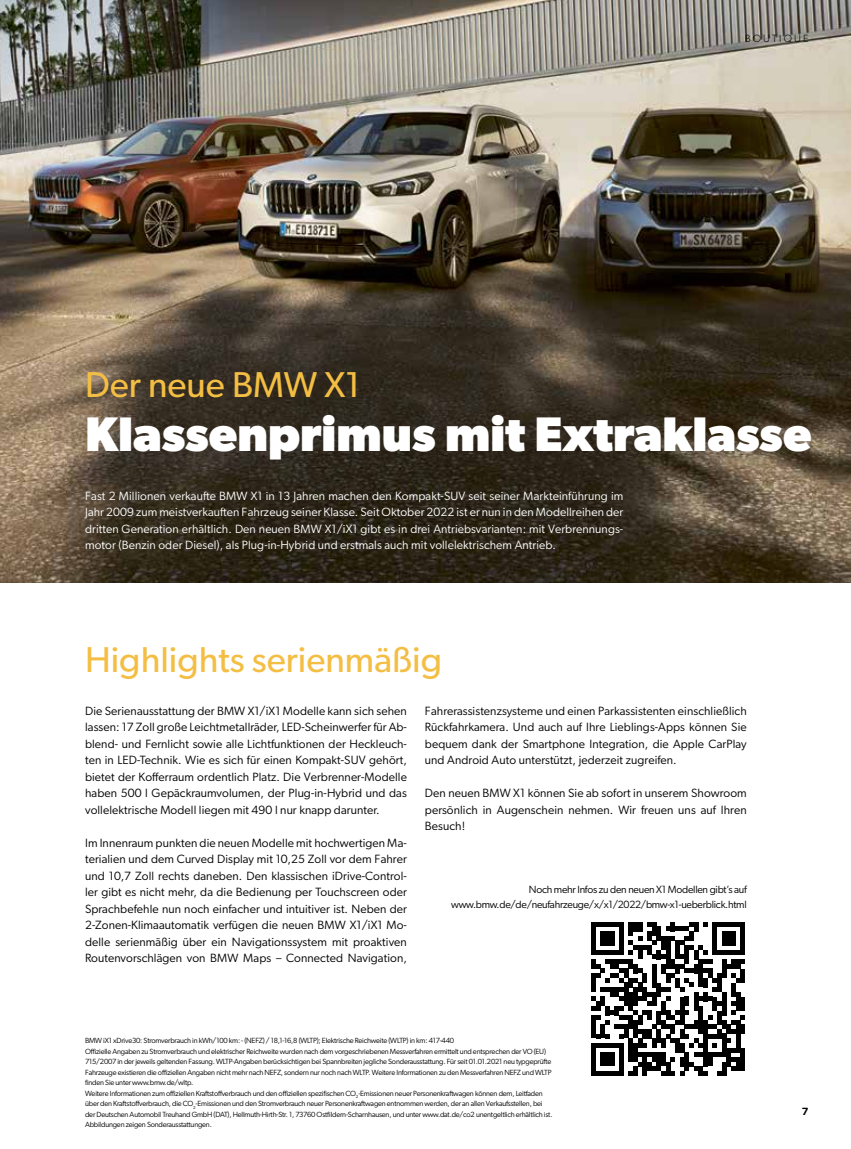
<style>
.page{position:relative;width:851px;height:1149px;background:#fff}
.page>*{position:absolute;margin:0;border:0;box-sizing:border-box;transform-origin:0 0}
.t1{font:700 48.6px "Gibson";color:#fff}
.t2{font:36px "Gibson";color:#f3be43}
.t3{font:12px/16.5px "Gibson";letter-spacing:.005em;color:#000;text-align:justify}
.t4{font:12px/16.5px "Gibson";letter-spacing:.005em;color:#fff;text-align:justify}
.t5{font:10.5px/15px "Gibson";letter-spacing:-.025em;color:#000;text-align:right}
.t6{font:300 10.5px "Gibson";letter-spacing:.2em;color:#000}
.t7{font:600 10.5px "Gibson";color:#000}
.t8{font:7.5px/10.5px "Gibson";letter-spacing:-.025em;color:#000}
</style>
<div class="page">
<img style="left:0;top:0;width:850px;height:582px">
<svg style="left:591px;top:922px;width:154px;height:153px"></svg>
<h2 class="t2" style="left:85px;top:362px;width:277px">Der neue BMW X1</h2>
<p class="t6" style="left:744px;top:32px;width:65px">BOUTIQUE</p>
<h1 class="t1" style="left:85px;top:405px;width:727px">Klassenprimus mit Extraklasse</h1>
<p class="t4" style="left:85px;top:487px;width:539px">Fast 2 Millionen verkaufte BMW X1 in 13 Jahren machen den Kompakt-SUV seit seiner Markteinführung im Jahr 2009 zum meistverkauften Fahrzeug seiner Klasse. Seit Oktober 2022 ist er nun in den Modellreihen der dritten Generation erhältlich. Den neuen BMW X1/iX1 gibt es in drei Antriebsvarianten: mit Verbrennungs&shy;motor (Benzin oder Diesel), als Plug-in-Hybrid und erstmals auch mit vollelektrischem Antrieb.</p>
<h2 class="t2" style="left:85px;top:638px;width:358px">Highlights serienmäßig</h2>
<p class="t3" style="left:85px;top:701px;width:323px">Die Serienausstattung der BMW X1/iX1 Modelle kann sich sehen lassen: 17 Zoll große Leichtmetallräder, LED-Scheinwerfer für Ab&shy;blend- und Fernlicht sowie alle Lichtfunktionen der Heckleuch&shy;ten in LED-Technik. Wie es sich für einen Kompakt-SUV gehört, bietet der Kofferraum ordentlich Platz. Die Verbrenner-Modelle haben 500 l Gepäckraumvolumen, der Plug-in-Hybrid und das vollelektrische Modell liegen mit 490 l nur knapp darunter.</p>
<p class="t3" style="left:85px;top:833px;width:323px">Im Innenraum punkten die neuen Modelle mit hochwertigen Ma&shy;terialien und dem Curved Display mit 10,25 Zoll vor dem Fahrer und 10,7 Zoll rechts daneben. Den klassischen iDrive-Control&shy;ler gibt es nicht mehr, da die Bedienung per Touchscreen oder Sprachbefehle nun noch einfacher und intuitiver ist. Neben der 2-Zonen-Klimaautomatik verfügen die neuen BMW X1/iX1 Mo&shy;delle serienmäßig über ein Navigationssystem mit proaktiven Routenvorschlägen von BMW Maps – Connected Navigation,</p>
<p class="t3" style="left:425px;top:701px;width:323px">Fahrerassistenzsysteme und einen Parkassistenten einschließlich Rückfahrkamera. Und auch auf Ihre Lieblings-Apps können Sie bequem dank der Smartphone Integration, die Apple CarPlay und Android Auto unterstützt, jederzeit zugreifen.</p>
<p class="t3" style="left:425px;top:784px;width:323px">Den neuen BMW X1 können Sie ab sofort in unserem Showroom persönlich in Augenschein nehmen. Wir freuen uns auf Ihren Besuch!</p>
<p class="t5" style="left:451px;top:881px;width:297px">Noch mehr Infos zu den neuen X1 Modellen gibt’s auf www.bmw.de/de/neufahrzeuge/x/x1/2022/bmw-x1-ueberblick.html</p>
<p class="t8" style="left:85px;top:1035px;width:469px">BMW iX1 xDrive30: Stromverbrauch in kWh/100 km: - (NEFZ) / 18,1-16,8 (WLTP); Elektrische Reichweite (WLTP) in km: 417-440<br>Offizielle Angaben zu Stromverbrauch und elektrischer Reichweite wurden nach dem vorgeschriebenen Messverfahren ermittelt und entsprechen der VO (EU)<br>715/2007 in der jeweils geltenden Fassung. WLTP-Angaben berücksichtigen bei Spannbreiten jegliche Sonderausstattung. Für seit 01.01.2021 neu typgeprüfte Fahrzeuge existieren die offiziellen Angaben nicht mehr nach NEFZ, sondern nur noch nach WLTP. Weitere Informationen zu den Messverfahren NEFZ und WLTP finden Sie unter www.bmw.de/wltp.<br>Weitere Informationen zum offiziellen Kraftstoffverbrauch und den offiziellen spezifischen CO<sub>2</sub>-Emissionen neuer Personenkraftwagen können dem, Leitfaden über den Kraftstoffverbrauch, die CO<sub>2</sub>-Emissionen und den Stromverbrauch neuer Personenkraftwagen entnommen werden, der an allen Verkaufsstellen, bei der Deutschen Automobil Treuhand GmbH (DAT), Hellmuth-Hirth-Str. 1, 73760 Ostfildern-Scharnhausen, und unter www.dat.de/co2 unentgeltlich erhältlich ist.<br>Abbildungen zeigen Sonderausstattungen.</p>
<p class="t7" style="left:801px;top:1104px;width:8px">7</p>
</div>
